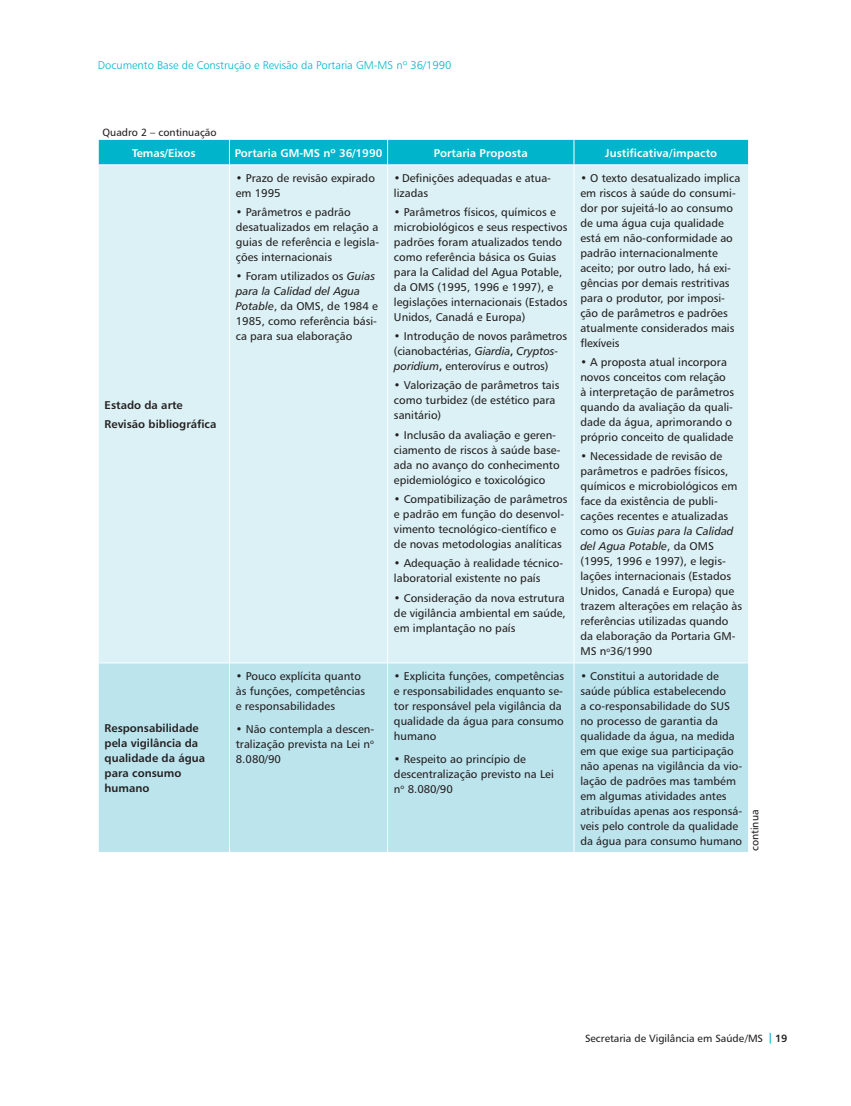
<style>
.page{position:relative;width:851px;height:1106px;background:#fff}
.page>*{position:absolute;margin:0;border:0;box-sizing:border-box;transform-origin:0 0}
.t1{font:11.25px/15px "Humanist 777 BT Roman B";color:#231f20}
.t2{font:11.25px/15px "Humanist 777 BT Bold B";color:#231f20}
.t3{font:11.25px "Humanist 777 BT Bold B";color:#fff}
.t4{font:11.25px/15px "Humanist 777 BT Italic B";color:#231f20}
.t5{font:11.25px "Humanist 777 BT Light B";color:#00b5cb}
.t6{font:10.5px "Humanist 777 BT Roman B";color:#231f20}
.s1{font-family:"Humanist 777 BT Italic B"}
.s2{font-family:"Humanist 777 BT Bold B"}
.s3{font-family:"Humanist 777 BT Roman B"}
.s4{font-family:"Humanist 777 BT Bold B";color:#00b5cb}
</style>
<div class="page">
<div style="left:99px;top:165px;width:649px;height:497px;background:#dbf1f5"></div>
<div style="left:99px;top:663px;width:649px;height:189px;background:#bce4ed"></div>
<div style="left:98px;top:140px;width:651px;height:25px;background:#00b5cb"></div>
<hr style="left:98px;top:164px;width:131px;height:1px;background:#fff">
<hr style="left:229px;top:164px;width:158px;height:1px;background:#fff">
<hr style="left:229px;top:165px;width:1px;height:497px;background:#fff">
<hr style="left:387px;top:164px;width:187px;height:1px;background:#fff">
<hr style="left:387px;top:165px;width:1px;height:497px;background:#fff">
<hr style="left:574px;top:164px;width:174px;height:1px;background:#fff">
<hr style="left:573px;top:165px;width:1px;height:497px;background:#fff">
<hr style="left:229px;top:663px;width:1px;height:189px;background:#fff">
<hr style="left:387px;top:663px;width:1px;height:189px;background:#fff">
<hr style="left:573px;top:663px;width:1px;height:189px;background:#fff">
<p class="t5" style="left:98px;top:59px;width:355px">Documento Base de Construção e Revisão da Portaria GM-MS nº 36/1990</p>
<p class="t6" style="left:102px;top:125px;width:116px">Quadro 2 – continuação</p>
<p class="t3" style="left:132px;top:146px;width:65px">Temas/Eixos</p>
<p class="t3" style="left:235px;top:146px;width:149px">Portaria GM-MS nº 36/1990</p>
<p class="t3" style="left:434px;top:146px;width:95px">Portaria Proposta</p>
<p class="t3" style="left:605px;top:146px;width:113px">Justificativa/impacto</p>
<p class="t2" style="left:105px;top:395px;width:113px;line-height:19.2px">Estado da arte<br>Revisão bibliográfica</p>
<p class="t2" style="left:105px;top:720px;width:102px">Responsabilidade pela vigilância da qualidade da água para consumo humano</p>
<p class="t1" style="left:236px;top:170px;width:140px">• Prazo de revisão expirado em 1995</p>
<p class="t1" style="left:236px;top:204px;width:145px">• Parâmetros e padrão desatualizados em relação a guias de referência e legisla&shy;ções internacionais</p>
<p class="t1" style="left:236px;top:268px;width:141px">• Foram utilizados os <span class="s1">Guias</span></p>
<p class="t4" style="left:236px;top:283px;width:126px">para la Calidad del Agua</p>
<p class="t1" style="left:236px;top:298px;width:143px;text-align:justify"><span class="s1">Potable</span>, da OMS, de 1984 e 1985, como referência bási&shy;ca para sua elaboração</p>
<p class="t1" style="left:236px;top:668px;width:131px">• Pouco explícita quanto às funções, competências e responsabilidades</p>
<p class="t1" style="left:236px;top:721px;width:140px;text-align:justify">• Não contempla a descen&shy;tralização prevista na Lei n<sup>o </sup>8.080/90</p>
<p class="t1" style="left:394px;top:170px;width:159px">• Definições adequadas e atua&shy;lizadas</p>
<p class="t1" style="left:394px;top:204px;width:175px">• Parâmetros físicos, químicos e microbiológicos e seus respectivos padrões foram atualizados tendo como referência básica os Guias para la Calidad del Agua Potable, da OMS (1995, 1996 e 1997), e legislações internacionais (Esta-dos<br>Unidos, Canadá e Europa)</p>
<p class="t1" style="left:394px;top:328px;width:175px">• Introdução de novos parâmetros (cianobactérias, <span class="s1">Giardia</span><span class="s2">,</span> <span class="s1">Cryptos&shy;poridium</span><span class="s2">,</span> enterovírus e outros)</p>
<p class="t1" style="left:394px;top:378px;width:167px">• Valorização de parâmetros tais como turbidez (de estético para sanitário)</p>
<p class="t1" style="left:394px;top:427px;width:168px">• Inclusão da avaliação e geren&shy;ciamento de riscos à saúde base&shy;ada no avanço do conhecimento epidemiológico e toxicológico</p>
<p class="t1" style="left:394px;top:491px;width:175px">• Compatibilização de parâmetros e padrão em função do desenvol&shy;vimento tecnológico-científico e de novas metodologias analíticas</p>
<p class="t1" style="left:394px;top:555px;width:171px">• Adequação à realidade técnico&shy;laboratorial existen-te no país</p>
<p class="t1" style="left:394px;top:590px;width:173px;text-align:justify">• Consideração da nova estrutura de vigilância ambiental em saúde, em implantação no país</p>
<p class="t1" style="left:394px;top:668px;width:172px">• Explicita funções, competências e responsabilidades enquan-to se&shy;tor responsável pela vigilância da qualidade da água para consumo humano</p>
<p class="t1" style="left:394px;top:751px;width:161px">• Respeito ao princípio de descentralização previsto na Lei n<sup>o</sup> 8.080/90</p>
<p class="t1" style="left:580px;top:170px;width:161px">• O texto desatualizado implica em riscos à saúde do consumi&shy;dor por sujeitá-lo ao consumo de uma água cuja qualidade está em não-conformidade ao padrão internacionalmente aceito; por outro lado, há exi&shy;gências por demais restritivas para o produtor, por imposi&shy;ção de parâmetros e padrões atualmente considerados mais flexíveis</p>
<p class="t1" style="left:580px;top:354px;width:155px">• A proposta atual incorpora novos conceitos com relação à interpretação de parâmetros quando da avaliação da quali&shy;dade da água, aprimorando o próprio conceito de qualidade</p>
<p class="t1" style="left:580px;top:448px;width:158px">• Necessidade de revisão de parâmetros e padrões físicos, químicos e microbiológicos em face da existência de publi&shy;cações recentes e atualizadas</p>
<p class="t4" style="left:580px;top:523px;width:155px"><span class="s3">como os</span> Guias para la Calidad del Agua Potable<span class="s3">, da OMS</span></p>
<p class="t1" style="left:580px;top:553px;width:163px">(1995, 1996 e 1997), e legis&shy;lações internacionais (Estados<br>Unidos, Canadá e Europa) que trazem alterações em relação às referências utilizadas quando da elaboração da Portaria GM-<br>MS n<sup>o</sup>36/1990</p>
<p class="t1" style="left:580px;top:668px;width:163px">• Constitui a autoridade de saúde pública estabelecendo<br>a co-responsabilidade do SUS no processo de garantia da qualidade da água, na medida em que exige sua participação não apenas na vigilância da vio&shy;lação de padrões mas também em algumas atividades antes atribuídas apenas aos responsá&shy;veis pelo controle da qualidade da água para consumo humano</p>
<p class="t6" style="left:748px;top:851px;width:43px;rotate:-90deg">continua</p>
<p class="t6" style="left:585px;top:1032px;width:204px">Secretaria de Vigilância em Saúde/MS <span class="s4">|</span> <span class="s2">19</span></p>
</div>
